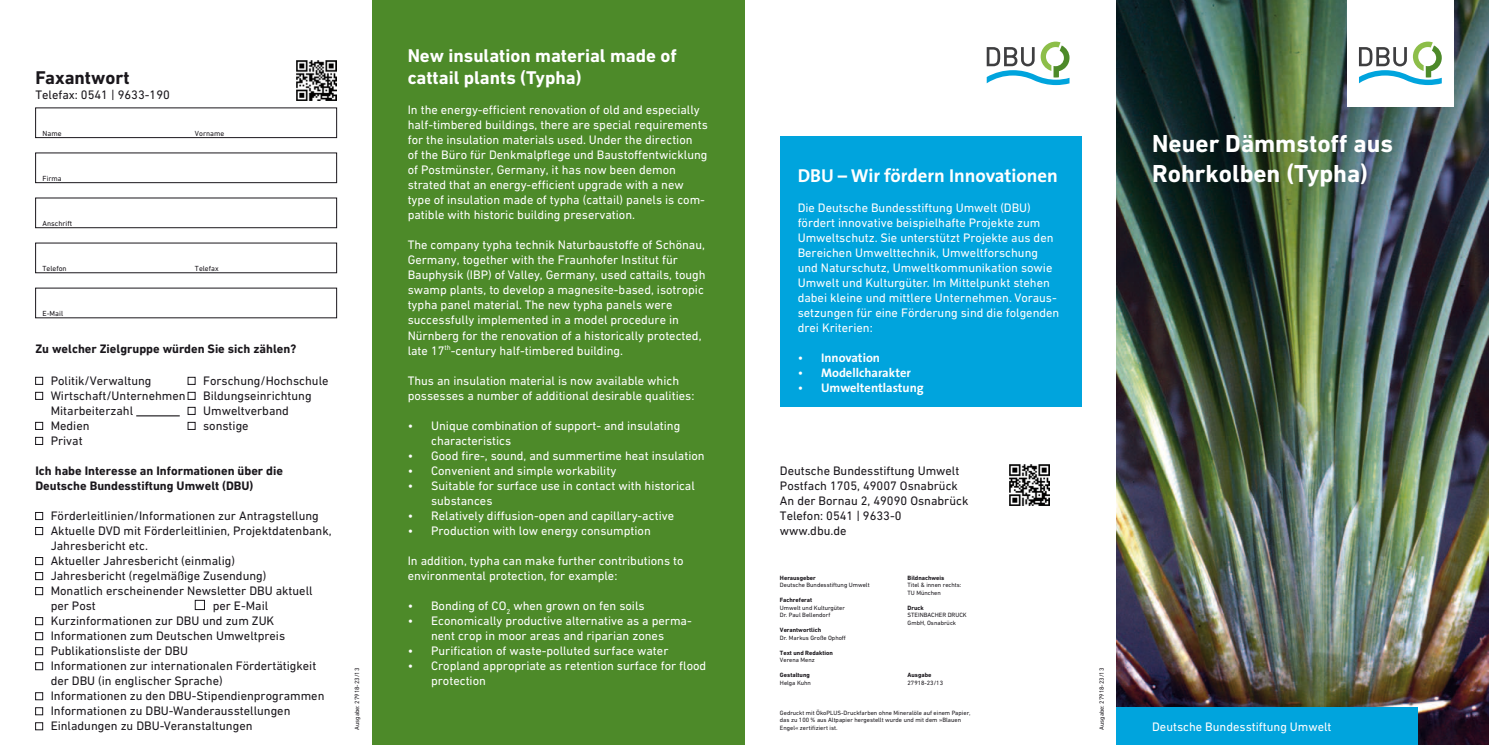
<style>
.page{position:relative;width:1489px;height:745px;background:#fff}
.page>*{position:absolute;margin:0;border:0;box-sizing:border-box;transform-origin:0 0}
.t1{font:700 25px/30px "DIN Next W1 G";color:#fff}
.t2{font:700 18.75px/22.5px "DIN Next W1 G";color:#fff}
.t3{font:700 18.75px "The Sans";color:#fff}
.t4{font:700 18.75px "DIN Next W1 G";color:#1a171c}
.t5{font:12.5px/15px "DIN Next W1 G";color:#fff}
.t6{font:12.5px/15px "DIN Next W1 G";color:#1a171c}
.t7{font:700 12.5px/15px "DIN Next W1 G";color:#1a171c}
.t8{font:700 12.5px "The Sans";color:#fff}
.t9{font:7.5px "DIN Next W1 G";color:#1a171c}
.t10{font:6.25px/7.5px "DIN Next W1 G";color:#1a171c}
.t11{font:700 6.25px "DIN Next W1 G";color:#1a171c}
.s1{font-family:"DIN Next W1 G";font-weight:400}
</style>
<div class="page">
<img style="left:1116px;top:0;width:372px;height:744px">
<div style="left:372px;top:0;width:372px;height:744px;background:#4d8a29"></div>
<div style="left:1116px;top:707px;width:301px;height:37px;background:#00a4dd"></div>
<div style="left:780px;top:137px;width:301px;height:270px;background:#00a4dd"></div>
<div style="left:35px;top:377px;width:8px;height:7px;border:1px solid #1a171c"></div>
<div style="left:188px;top:377px;width:7px;height:7px;border:1px solid #1a171c"></div>
<div style="left:35px;top:392px;width:8px;height:7px;border:1px solid #1a171c"></div>
<div style="left:188px;top:392px;width:7px;height:7px;border:1px solid #1a171c"></div>
<hr style="left:136px;top:415px;width:44px;height:1px;background:#1a171c">
<div style="left:188px;top:407px;width:7px;height:7px;border:1px solid #1a171c"></div>
<div style="left:35px;top:422px;width:8px;height:7px;border:1px solid #1a171c"></div>
<div style="left:188px;top:422px;width:7px;height:7px;border:1px solid #1a171c"></div>
<div style="left:35px;top:437px;width:8px;height:7px;border:1px solid #1a171c"></div>
<div style="left:35px;top:512px;width:8px;height:7px;border:1px solid #1a171c"></div>
<div style="left:35px;top:527px;width:8px;height:7px;border:1px solid #1a171c"></div>
<div style="left:35px;top:557px;width:8px;height:7px;border:1px solid #1a171c"></div>
<div style="left:35px;top:572px;width:8px;height:7px;border:1px solid #1a171c"></div>
<div style="left:35px;top:587px;width:8px;height:7px;border:1px solid #1a171c"></div>
<div style="left:195px;top:599px;width:10px;height:10px;border:1px solid #1a171c"></div>
<div style="left:35px;top:617px;width:8px;height:7px;border:1px solid #1a171c"></div>
<div style="left:35px;top:632px;width:8px;height:7px;border:1px solid #1a171c"></div>
<div style="left:35px;top:647px;width:8px;height:7px;border:1px solid #1a171c"></div>
<div style="left:35px;top:662px;width:8px;height:7px;border:1px solid #1a171c"></div>
<div style="left:35px;top:692px;width:8px;height:7px;border:1px solid #1a171c"></div>
<div style="left:35px;top:707px;width:8px;height:7px;border:1px solid #1a171c"></div>
<div style="left:35px;top:722px;width:8px;height:7px;border:1px solid #1a171c"></div>
<div style="left:35px;top:108px;width:302px;height:30px;border:1px solid #1a171c"></div>
<div style="left:35px;top:153px;width:302px;height:30px;border:1px solid #1a171c"></div>
<div style="left:35px;top:198px;width:302px;height:30px;border:1px solid #1a171c"></div>
<img style="left:296px;top:60px;width:40px;height:40px">
<img style="left:1009px;top:464px;width:40px;height:40px">
<div style="left:1346px;top:0;width:107px;height:107px;background:#fff"></div>
<svg style="left:1359px;top:42px;width:82px;height:43px"></svg>
<svg style="left:986px;top:42px;width:83px;height:43px"></svg>
<h2 class="t4" style="left:35px;top:67px;width:96px">Faxantwort</h2>
<p class="t6" style="left:35px;top:87px;width:136px">Telefax: 0541 | 9633-190</p>
<p class="t9" style="left:43px;top:128px;width:20px">Name</p>
<p class="t9" style="left:195px;top:128px;width:31px">Vorname</p>
<p class="t9" style="left:43px;top:173px;width:21px">Firma</p>
<p class="t9" style="left:43px;top:218px;width:31px">Anschrift</p>
<p class="t9" style="left:43px;top:263px;width:26px">Telefon</p>
<p class="t9" style="left:195px;top:263px;width:25px">Telefax</p>
<p class="t9" style="left:43px;top:308px;width:22px">E-Mail</p>
<p class="t7" style="left:35px;top:341px;width:262px">Zu welcher Zielgruppe würden Sie sich zählen?</p>
<p class="t6" style="left:51px;top:372px;width:102px">Politik/Verwaltung</p>
<p class="t6" style="left:203px;top:372px;width:127px">Forschung/Hochschule</p>
<p class="t6" style="left:51px;top:387px;width:136px">Wirtschaft/Unternehmen</p>
<p class="t6" style="left:203px;top:387px;width:110px">Bildungseinrichtung</p>
<p class="t6" style="left:51px;top:402px;width:84px">Mitarbeiterzahl</p>
<p class="t6" style="left:203px;top:402px;width:87px">Umweltverband</p>
<p class="t6" style="left:51px;top:417px;width:40px">Medien</p>
<p class="t6" style="left:203px;top:417px;width:47px">sonstige</p>
<p class="t6" style="left:51px;top:432px;width:33px">Privat</p>
<p class="t7" style="left:35px;top:462px;width:249px">Ich habe Interesse an Informationen über die<br>Deutsche Bundesstiftung Umwelt (DBU)</p>
<p class="t6" style="left:51px;top:507px;width:282px">Förderleitlinien/Informationen zur Antragstellung Aktuelle DVD mit Förderleitlinien, Projektdatenbank, Jahresbericht etc.<br>Aktueller Jahresbericht (einmalig)<br>Jahresbericht (regelmäßige Zusendung)<br>Monatlich erscheinender Newsletter DBU aktuell per Post</p>
<p class="t6" style="left:51px;top:597px;width:275px;text-indent:162px">per E-Mail Kurzinformationen zur DBU und zum ZUK Informationen zum Deutschen Umweltpreis Publikationsliste der DBU<br>Informationen zur internationalen Fördertätigkeit der DBU (in englischer Sprache)<br>Informationen zu den DBU-Stipendienprogrammen Informationen zu DBU-Wanderausstellungen Einladungen zu DBU-Veranstaltungen</p>
<p class="t10" style="left:353px;top:729px;width:63px;rotate:-90deg">Ausgabe: 27918-23/13</p>
<h2 class="t2" style="left:407px;top:44px;width:270px">New insulation material made of cattail plants (Typha)</h2>
<p class="t5" style="left:407px;top:102px;width:302px">In the energy-efficient renovation of old and especially half-timbered buildings, there are special requirements for the insulation materials used. Under the direction<br>of the Büro für Denkmalpflege und Baustoffentwicklung of Postmünster, Germany, it has now been demon strated that an energy-efficient upgrade with a new type of insulation made of typha (cattail) panels is com&shy;patible with historic building preservation.</p>
<p class="t5" style="left:407px;top:237px;width:299px">The company typha technik Naturbaustoffe of Schönau, Germany, together with the Fraunhofer Institut für Bauphysik (IBP) of Valley, Germany, used cattails, tough swamp plants, to develop a magnesite-based, isotropic typha panel material. The new typha panels were successfully implemented in a model procedure in Nürnberg for the renovation of a historically protected, late 17<sup>th</sup>-century half-timbered building.</p>
<p class="t5" style="left:407px;top:372px;width:288px">Thus an insulation material is now available which possesses a number of additional desirable qualities:</p>
<p class="t5" style="left:431px;top:417px;width:251px;text-indent:-23px">• Unique combination of support- and insulating characteristics</p>
<p class="t5" style="left:407px;top:447px;width:298px">• Good fire-, sound, and summertime heat insulation</p>
<p class="t5" style="left:407px;top:462px;width:210px">• Convenient and simple workability</p>
<p class="t5" style="left:431px;top:477px;width:265px;text-indent:-23px">• Suitable for surface use in contact with historical substances</p>
<p class="t5" style="left:407px;top:507px;width:268px">• Relatively diffusion-open and capillary-active</p>
<p class="t5" style="left:407px;top:522px;width:245px">• Production with low energy consumption</p>
<p class="t5" style="left:407px;top:552px;width:277px">In addition, typha can make further contributions to environmental protection, for example:</p>
<p class="t5" style="left:407px;top:597px;width:238px">• Bonding of CO<sub>2</sub> when grown on fen soils</p>
<p class="t5" style="left:407px;top:612px;width:286px;text-align:center">• Economically productive alternative as a perma&shy;nent crop in moor areas and riparian zones</p>
<p class="t5" style="left:407px;top:642px;width:262px">• Purification of waste-polluted surface water</p>
<p class="t5" style="left:431px;top:657px;width:277px;text-indent:-23px">• Cropland appropriate as retention surface for flood protection</p>
<h2 class="t3" style="left:797px;top:160px;width:262px">DBU – Wir fördern Innovationen</h2>
<p class="t5" style="left:797px;top:200px;width:263px">Die Deutsche Bundesstiftung Umwelt (DBU) fördert innovative beispielhafte Projekte zum Umweltschutz. Sie unterstützt Projekte aus den Bereichen Umwelttechnik, Umweltforschung und Naturschutz, Umweltkommunikation sowie Umwelt und Kulturgüter. Im Mittelpunkt stehen dabei kleine und mittlere Unternehmen. Voraus&shy;setzungen für eine Förderung sind die folgenden drei Kriterien:</p>
<p class="t8" style="left:797px;top:347px;width:84px"><span class="s1">•</span> Innovation</p>
<p class="t8" style="left:797px;top:362px;width:115px"><span class="s1">•</span> Modellcharakter</p>
<p class="t8" style="left:797px;top:377px;width:128px"><span class="s1">•</span> Umweltentlastung</p>
<p class="t6" style="left:780px;top:462px;width:190px">Deutsche Bundesstiftung Umwelt<br>Postfach 1705, 49007 Osnabrück<br>An der Bornau 2, 49090 Osnabrück<br>Telefon: 0541 | 9633-0 www.dbu.de</p>
<p class="t11" style="left:780px;top:573px;width:37px">Herausgeber</p>
<p class="t10" style="left:780px;top:581px;width:91px">Deutsche Bundesstiftung Umwelt</p>
<p class="t11" style="left:780px;top:596px;width:34px">Fachreferat</p>
<p class="t10" style="left:780px;top:603px;width:67px">Umwelt und Kulturgüter<br>Dr. Paul Bellendorf</p>
<p class="t11" style="left:780px;top:626px;width:43px">Verantwortlich</p>
<p class="t10" style="left:780px;top:633px;width:67px">Dr. Markus Große Ophoff</p>
<p class="t11" style="left:780px;top:648px;width:55px">Text und Redaktion</p>
<p class="t10" style="left:780px;top:656px;width:36px">Verena Menz</p>
<p class="t11" style="left:780px;top:671px;width:31px">Gestaltung</p>
<p class="t10" style="left:780px;top:678px;width:33px">Helga Kuhn</p>
<p class="t11" style="left:907px;top:573px;width:38px">Bildnachweis</p>
<p class="t10" style="left:907px;top:581px;width:55px">Titel &amp; innen rechts:<br>TU München</p>
<p class="t11" style="left:907px;top:603px;width:18px">Druck</p>
<p class="t10" style="left:907px;top:611px;width:61px">STEINBACHER DRUCK<br>GmbH, Osnabrück</p>
<p class="t11" style="left:907px;top:671px;width:25px">Ausgabe</p>
<p class="t10" style="left:907px;top:678px;width:37px">27918-23/13</p>
<p class="t10" style="left:780px;top:708px;width:192px">Gedruckt mit ÖkoPLUS-Druckfarben ohne Mineralöle auf einem Papier, das zu 100 % aus Altpapier hergestellt wurde und mit dem »Blauen<br>Engel« zertifiziert ist.</p>
<p class="t10" style="left:1097px;top:729px;width:63px;rotate:-90deg">Ausgabe: 27918-23/13</p>
<h1 class="t1" style="left:1152px;top:128px;width:242px">Neuer Dämmstoff aus<br>Rohrkolben (Typha)</h1>
<p class="t5" style="left:1152px;top:718px;width:181px">Deutsche Bundesstiftung Umwelt</p>
</div>
